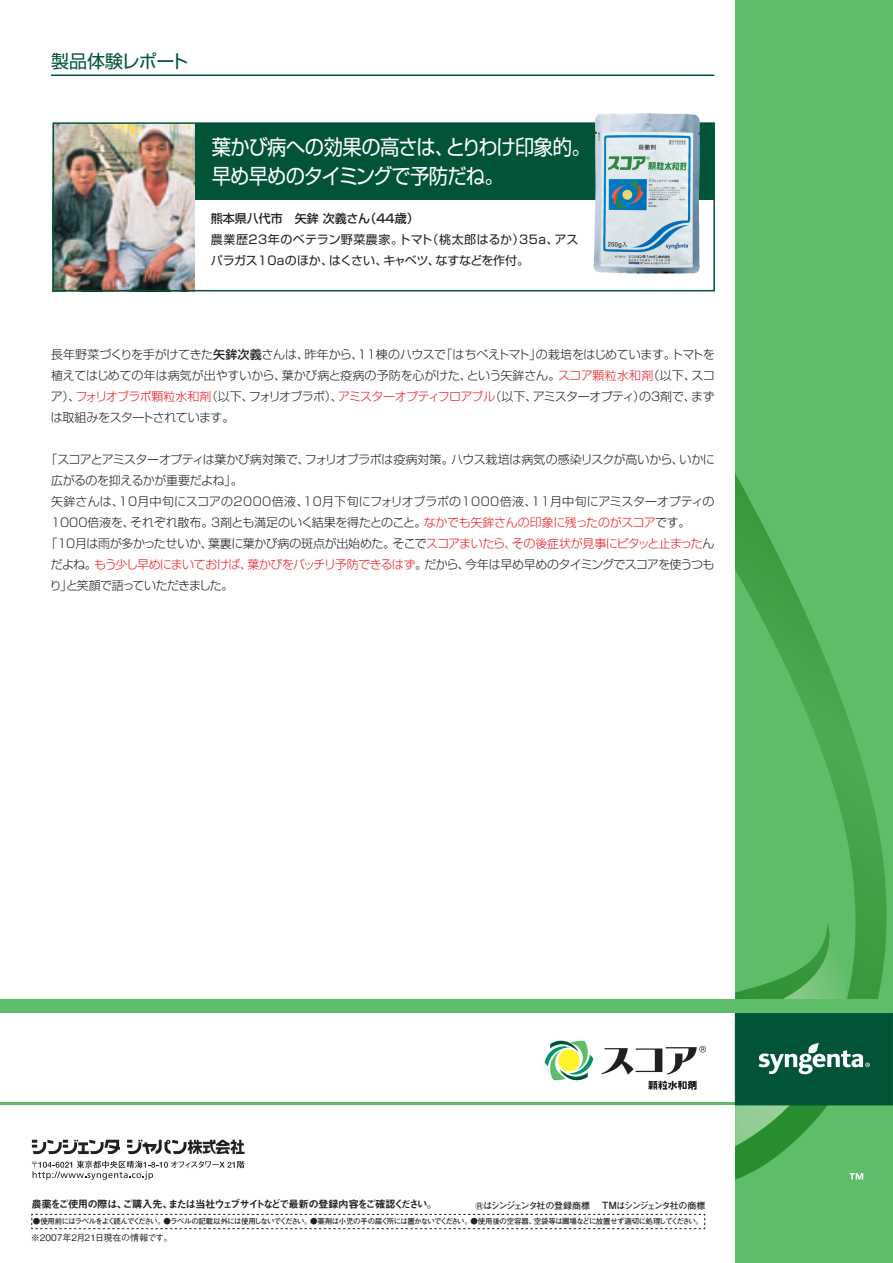
<style>
.page{position:relative;width:893px;height:1263px;background:#fff}
.page>*{position:absolute;margin:0;border:0;box-sizing:border-box;transform-origin:0 0}
.t1{font:21px "Shin Go Pro";letter-spacing:-.045em;color:#fff;scale:.92 1}
.t2{font:18px "Shin Go Pro";letter-spacing:-.02em;color:#015436}
.t3{font:300 12px/21px "Shin Go Pro";letter-spacing:-.03em;color:#231f20}
.t4{font:300 12px "Shin Go Pro";letter-spacing:-.05em;color:#ee1d23}
.t5{font:300 12px "Shin Go Pro";letter-spacing:-.005em;color:#231f20}
.t6{font:12px "Shin Go Pro";color:#231f20}
.t7{font:300 12px "Shin Go Pro";letter-spacing:-.01em;color:#231f20}
.t8{font:300 12px "Shin Go Pro";letter-spacing:-.05em;color:#231f20}
.t9{font:300 12px "Shin Go Pro";letter-spacing:.01em;color:#231f20}
.t10{font:300 12px/21px "Shin Go Pro";letter-spacing:-.065em;color:#231f20}
.t11{font:500 12px "Shin Go Pro";color:#231f20}
.t12{font:300 12px "Shin Go Pro";letter-spacing:.035em;color:#231f20}
.t13{font:12px "Shin Go Pro";letter-spacing:.045em;color:#231f20}
.t14{font:300 12px "Shin Go Pro";letter-spacing:-.07em;color:#ee1d23}
.t15{font:300 12px "Shin Go Pro";letter-spacing:-.095em;color:#231f20}
.t16{font:300 12px "Shin Go Pro";letter-spacing:.015em;color:#ee1d23}
.t17{font:300 12px "Shin Go Pro";color:#231f20}
.t18{font:12px "Shin Go Pro";letter-spacing:-.025em;color:#231f20}
.t19{font:700 10.8px "Futo Go B101 Pro";color:#231f20}
.t20{font:10.5px "Midashi Go Pro MB31";letter-spacing:-.135em;color:#231f20}
.t21{font:10.5px "Midashi Go Pro MB31";letter-spacing:-.08em;color:#231f20}
.t22{font:10.5px "Midashi Go Pro MB31";letter-spacing:-.105em;color:#231f20}
.t23{font:500 9px "Gothic BBB Pro";color:#231f20}
.t24{font:700 9px "Futo Go B101 Pro";letter-spacing:-.135em;color:#231f20}
.t25{font:700 9px "Futo Go B101 Pro";letter-spacing:-.115em;color:#231f20}
.t26{font:700 7.5px "Futo Go B101 Pro";letter-spacing:-.085em;color:#231f20}
.s1{font-weight:500}
.s2{color:#231f20}
.s3{font-size:9.9px}
</style>
<div class="page">
<hr style="left:0;top:1102px;width:893px;height:3px;background:#5ebd68">
<div style="left:735px;top:0;width:158px;height:1263px;background:#5ebd68"></div>
<svg style="left:735px;top:473px;width:152px;height:707px"></svg>
<svg style="left:849px;top:1173px;width:14px;height:6px"></svg>
<svg style="left:32px;top:1140px;width:88px;height:14px"></svg>
<svg style="left:127px;top:1140px;width:118px;height:14px"></svg>
<svg style="left:32px;top:1161px;width:212px;height:19px"></svg>
<svg style="left:648px;top:1081px;width:49px;height:9px"></svg>
<svg style="left:601px;top:1046px;width:105px;height:29px"></svg>
<svg style="left:545px;top:1040px;width:48px;height:41px"></svg>
<div style="left:558px;top:1049px;width:22px;height:22px;background:#fff229;border-radius:50%"></div>
<div style="left:735px;top:1000px;width:158px;height:105px;background:#015436"></div>
<svg style="left:735px;top:936px;width:135px;height:210px"></svg>
<div style="left:0;top:1000px;width:893px;height:13px;background:#5ebd68"></div>
<svg style="left:31px;top:1214px;width:674px;height:15px"></svg>
<hr style="left:51px;top:75px;width:663px;height:1px;background:#015436">
<div style="left:53px;top:123px;width:661px;height:77px;background:#015436"></div>
<img style="left:56px;top:125px;width:139px;height:163px">
<div style="left:53px;top:122px;width:662px;height:169px;border:2px solid #015436"></div>
<img style="left:594px;top:113px;width:106px;height:161px">
<p class="t2" style="left:51px;top:47px;width:139px">製品体験レポート</p>
<p class="t1" style="left:212px;top:130px;width:265px">葉かび病への効果の高さは、</p>
<p class="t1" style="left:212px;top:159px;width:319px">早め早めのタイミングで予防だね。</p>
<p class="t1" style="left:446px;top:130px;width:159px">とりわけ印象的。</p>
<p class="t11" style="left:211px;top:209px;width:161px">熊本県八代市　矢鉾次義さん</p>
<p class="t11" style="left:364px;top:209px;width:56px">（44歳(</p>
<p class="t6" style="left:427px;top:230px;width:100px">（桃太郎はるか）</p>
<p class="t13" style="left:211px;top:230px;width:194px">農業歴23年のベテラン野菜農家。</p>
<p class="t6" style="left:399px;top:230px;width:35px">トマト</p>
<p class="t6" style="left:519px;top:230px;width:41px">35a、</p>
<p class="t6" style="left:555px;top:230px;width:25px">アス</p>
<p class="t6" style="left:211px;top:251px;width:124px">パラガス10aのほか、</p>
<p class="t18" style="left:436px;top:251px;width:95px">なすなどを作付。</p>
<p class="t6" style="left:329px;top:251px;width:60px">はくさい、</p>
<p class="t6" style="left:383px;top:251px;width:58px">キャベツ、</p>
<p class="t3" style="left:51px;top:343px;width:260px">長年野菜づくりを手がけてきた<span class="s1">矢鉾次義</span>さんは、</p>
<p class="t3" style="left:441px;top:343px;width:102px">「はちべえトマト」</p>
<p class="t3" style="left:305px;top:343px;width:60px">昨年から、</p>
<p class="t3" style="left:536px;top:343px;width:142px">の栽培をはじめています。</p>
<p class="t5" style="left:357px;top:345px;width:90px">11棟のハウスで</p>
<p class="t3" style="left:671px;top:343px;width:45px">トマトを</p>
<p class="t7" style="left:282px;top:366px;width:192px">葉かび病と疫病の予防を心がけた、</p>
<p class="t3" style="left:647px;top:364px;width:50px">（以下、</p>
<p class="t5" style="left:51px;top:366px;width:236px">植えてはじめての年は病気が出やすいから、</p>
<p class="t3" style="left:467px;top:364px;width:95px">という矢鉾さん。</p>
<p class="t16" style="left:558px;top:366px;width:97px">スコア顆粒水和剤</p>
<p class="t3" style="left:691px;top:364px;width:25px">スコ</p>
<p class="t4" style="left:75px;top:387px;width:138px">フォリオブラボ顆粒水和剤</p>
<p class="t15" style="left:249px;top:387px;width:96px">フォリオブラボ）、</p>
<p class="t4" style="left:338px;top:387px;width:159px">アミスターオプティフロアブル</p>
<p class="t3" style="left:51px;top:385px;width:185px">ア）、<br>は取組みをスタートされています。</p>
<p class="t3" style="left:206px;top:385px;width:50px">（以下、</p>
<p class="t3" style="left:489px;top:385px;width:50px">（以下、</p>
<p class="t3" style="left:533px;top:385px;width:165px">アミスターオプティの） 3剤で、</p>
<p class="t3" style="left:691px;top:385px;width:25px">まず</p>
<p class="t3" style="left:305px;top:448px;width:150px">フォリオブラボは疫病対策。</p>
<p class="t3" style="left:51px;top:448px;width:260px;text-indent:-6px">「スコアとアミスターオプティは葉かび病対策で、広がるのを抑えるかが重要だよね。「</p>
<p class="t7" style="left:451px;top:450px;width:234px">ハウス栽培は病気の感染リスクが高いから、</p>
<p class="t3" style="left:679px;top:448px;width:37px">いかに</p>
<p class="t9" style="left:303px;top:492px;width:235px">10月下旬にフォリオブラボの1000倍液、</p>
<p class="t3" style="left:51px;top:490px;width:75px">矢鉾さんは、</p>
<p class="t12" style="left:119px;top:492px;width:192px">10月中旬にスコアの2000倍液、</p>
<p class="t5" style="left:531px;top:492px;width:185px">11月中旬にアミスターオプティの</p>
<p class="t4" style="left:424px;top:513px;width:268px">なかでも矢鉾さんの印象に残ったのがスコア<span class="s2">です。</span></p>
<p class="t3" style="left:130px;top:511px;width:85px">それぞれ散布。</p>
<p class="t17" style="left:51px;top:513px;width:85px">1000倍液を、</p>
<p class="t3" style="left:211px;top:511px;width:217px">3剤とも満足のいく結果を得たとのこと。</p>
<p class="t3" style="left:208px;top:532px;width:188px">葉裏に葉かび病の斑点が出始めた。</p>
<p class="t3" style="left:45px;top:532px;width:169px">「10月は雨が多かったせいか、</p>
<p class="t4" style="left:512px;top:534px;width:204px">その後症状が見事にピタッと止まった<span class="s2">ん</span></p>
<p class="t14" style="left:393px;top:534px;width:125px"><span class="s2">そこで</span>スコアまいたら、</p>
<p class="t8" style="left:465px;top:555px;width:251px">今年は早め早めのタイミングでスコアを使うつも</p>
<p class="t4" style="left:94px;top:555px;width:159px">もう少し早めにまいておけば、</p>
<p class="t4" style="left:247px;top:555px;width:181px">葉かびをバッチリ予防できるはず<span class="s2">。</span></p>
<p class="t10" style="left:50px;top:553px;width:185px">だよね。<br>りと笑顔で語っていただきました。</p>
<p class="t3" style="left:424px;top:553px;width:47px">だから、</p>
<p class="t3" style="left:61px;top:574px;width:13px">」</p>
<p class="t20" style="left:168px;top:1196px;width:271px">または当社ウェブサイトなどで最新の登録内容をご確認ください。</p>
<p class="t19" style="left:475px;top:1197px;width:10px">®</p>
<p class="t21" style="left:31px;top:1196px;width:97px">農薬をご使用の際は、</p>
<p class="t22" style="left:122px;top:1196px;width:52px">ご購入先、</p>
<p class="t25" style="left:483px;top:1198px;width:108px">はシンジェンタ社の登録商標</p>
<p class="t24" style="left:602px;top:1198px;width:105px"><span class="s3">TM</span>はシンジェンタ社の商標</p>
<p class="t26" style="left:534px;top:1215px;width:171px">空袋等は圃場などに放置せず適切に処理してください。</p>
<p class="t26" style="left:33px;top:1215px;width:505px">●使用前にはラベルをよく読んでください。●ラベルの記載以外には使用しないでください。●薬剤は小児の手の届く所には置かないでください。●使用後の空容器、</p>
<p class="t23" style="left:31px;top:1230px;width:143px">※2007年月2 21日現在の情報です。</p>
</div>
